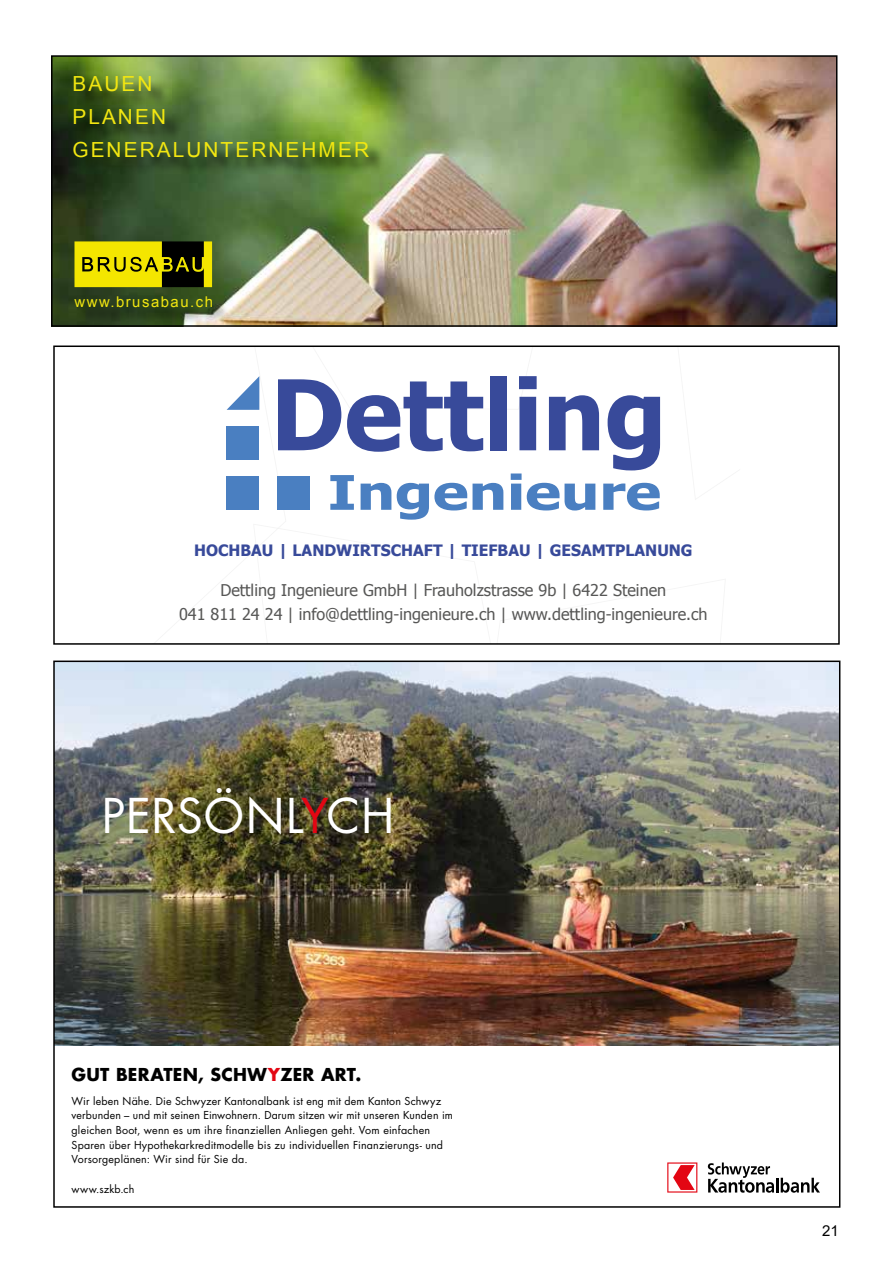
<style>
.page{position:relative;width:893px;height:1263px;background:#fff}
.page>*{position:absolute;margin:0;border:0;box-sizing:border-box;transform-origin:0 0}
.t1{font:46.65px "Futura Std";letter-spacing:.015em;color:#fff}
.t2{font:20.85px/32.8px "Arial";letter-spacing:.1em;color:#f2e611}
.t3{font:700 17.4px "Futura Std";letter-spacing:.015em;color:#000}
.t4{font:16.2px/23.7px "Tahoma";color:#575756;text-align:center}
.t5{font:700 15.6px "Tahoma";color:#384a9a}
.t6{font:15px "Arial";color:#000}
.t7{font:14.85px "Arial";letter-spacing:.1em;color:#f2e611}
.t8{font:10.65px/14.7px "Futura Std";letter-spacing:.015em;color:#000}
.s1{color:#e30613}
</style>
<div class="page">
<img style="left:54px;top:58px;width:780px;height:266px">
<div style="left:77px;top:78px;width:309px;height:97px;background:#000;opacity:.75"></div>
<div style="left:77px;top:300px;width:153px;height:25px;background:#000;opacity:.75"></div>
<svg style="left:74px;top:241px;width:138px;height:46px;background:#a19900"></svg>
<div style="left:51px;top:55px;width:786px;height:272px;border:2px solid #000"></div>
<svg style="left:226px;top:376px;width:435px;height:173px"></svg>
<div style="left:53px;top:345px;width:787px;height:300px;border:2px solid #000"></div>
<img style="left:56px;top:663px;width:781px;height:530px">
<p class="t2" style="left:72px;top:68px;width:298px">BAUEN<br>PLANEN<br>GENERALUNTERNEHMER</p>
<p class="t7" style="left:74px;top:292px;width:140px">www.brusabau.ch</p>
<p class="t5" style="left:194px;top:540px;width:500px">HOCHBAU | LANDWIRTSCHAFT | TIEFBAU | GESAMTPLANUNG</p>
<p class="t4" style="left:179px;top:578px;width:530px">Dettling Ingenieure GmbH | Frauholzstrasse 9b | 6422 Steinen<br>041 811 24 24 | info@dettling-ingenieure.ch | www.dettling-ingenieure.ch</p>
<p class="t1" style="left:102px;top:786px;width:294px">PERSÖNL<span class="s1">Y</span>CH</p>
<p class="t3" style="left:72px;top:1063px;width:291px">GUT BERATEN, SCHW<span class="s1">Y</span>ZER ART.</p>
<p class="t8" style="left:72px;top:1093px;width:383px">Wir leben Nähe. Die Schwyzer Kantonalbank ist eng mit dem Kanton Schwyz verbunden – und mit seinen Einwohnern. Darum sitzen wir mit unseren Kunden im gleichen Boot, wenn es um ihre finanziellen Anliegen geht. Vom einfachen Sparen über Hypothekarkreditmodelle bis zu individuellen Finanzierungs- und Vorsorgeplänen: Wir sind für Sie da.</p>
<p class="t8" style="left:72px;top:1181px;width:64px">www.szkb.ch</p>
<h3 class="t6" style="left:822px;top:1220px;width:18px">21</h3>
</div>
